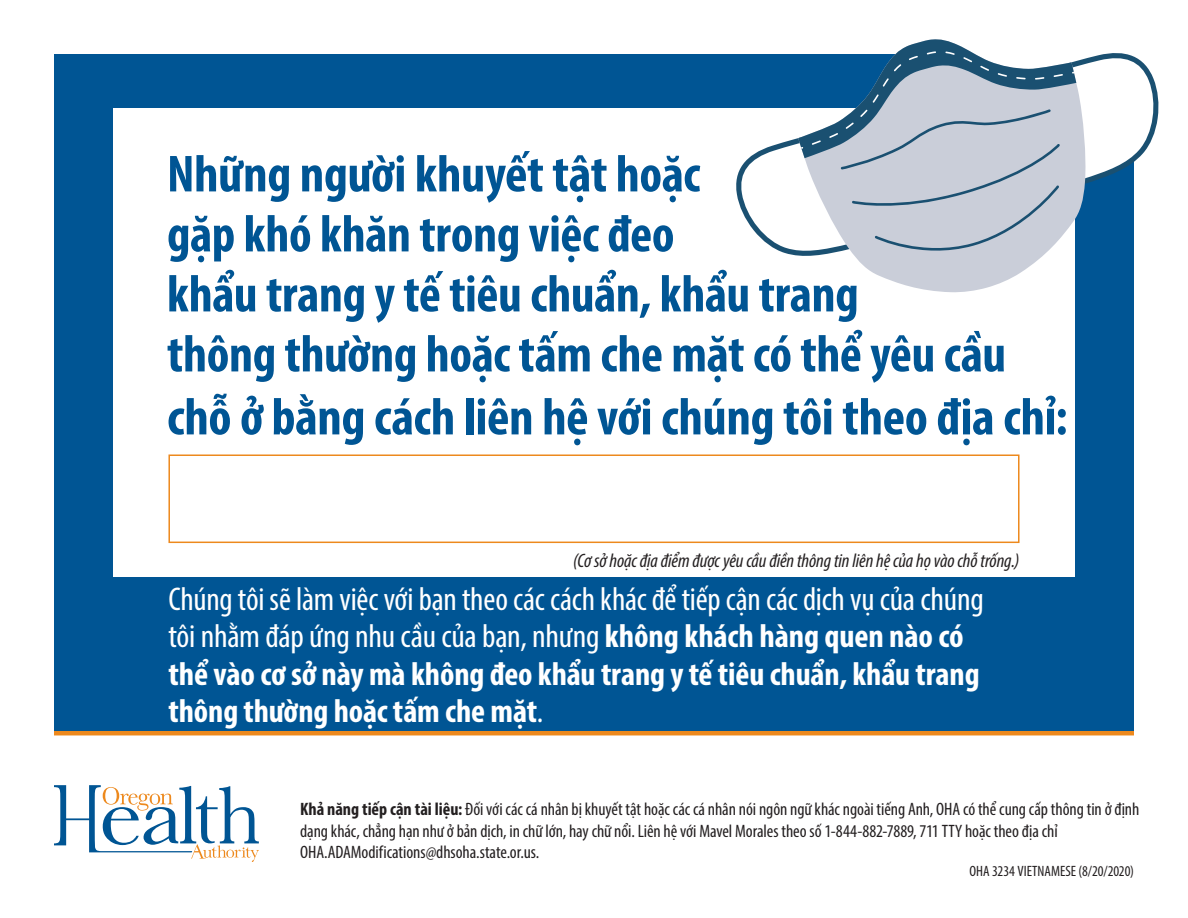
<style>
.page{position:relative;width:1188px;height:918px;background:#fff}
.page>*{position:absolute;margin:0;border:0;box-sizing:border-box;transform-origin:0 0}
.t1{font:700 condensed 52.5px/60.8px "Myriad Pro";letter-spacing:-.005em;color:#005594}
.t2{font:700 condensed 33px/37.5px "Myriad Pro";letter-spacing:-.005em;color:#fff}
.t3{font:italic condensed 19.5px "Myriad Pro";letter-spacing:-.005em;color:#231f20}
.t4{font:condensed 18px/21.6px "Myriad Pro";letter-spacing:-.005em;color:#231f20}
.t5{font:condensed 15px "Myriad Pro";color:#231f20}
.s1{font-weight:400}
.s2{font-weight:700}
</style>
<div class="page">
<div style="left:54px;top:54px;width:1080px;height:681px;background:#005594"></div>
<div style="left:113px;top:108px;width:962px;height:469px;background:#fff"></div>
<svg style="left:54px;top:785px;width:205px;height:77px"></svg>
<hr style="left:54px;top:731px;width:1080px;height:4px;background:#ed891d">
<div style="left:168px;top:454px;width:852px;height:89px;border:2px solid #ed891d"></div>
<svg style="left:857px;top:259px;width:182px;height:34px;fill:#caced9"></svg>
<svg style="left:736px;top:39px;width:423px;height:220px"></svg>
<h1 class="t1" style="left:167px;top:142px;width:902px">Những người khuyết tật hoặc<br>gặp khó khăn trong việc đeo<br>khẩu trang y tế tiêu chuẩn, khẩu trang<br>thông thường hoặc tấm che mặt có thể yêu cầu chỗ ở bằng cách liên hệ với chúng tôi theo địa chỉ:</h1>
<p class="t3" style="left:573px;top:549px;width:448px">(Cơ sở hoặc địa điểm được yêu cầu điền thông tin liên hệ của họ vào chỗ trống.)</p>
<h2 class="t2" style="left:168px;top:580px;width:817px"><span class="s1">Chúng tôi sẽ làm việc với bạn theo các cách khác để tiếp cận các dịch vụ của chúng tôi nhằm đáp ứng nhu cầu của bạn, nhưng</span> không khách hàng quen nào có thể vào cơ sở này mà không đeo khẩu trang y tế tiêu chuẩn, khẩu trang thông thường hoặc tấm che mặt<span class="s1">.</span></h2>
<p class="t4" style="left:300px;top:798px;width:841px"><span class="s2">Khả năng tiếp cận tài liệu:</span> Đối với các cá nhân bị khuyết tật hoặc các cá nhân nói ngôn ngữ khác ngoài tiếng Anh, OHA có thể cung cấp thông tin ở định dạng khác, chẳng hạn như ở bản dịch, in chữ lớn, hay chữ nổi. Liên hệ với Mavel Morales theo số 1-844-882-7889, 711 TTY hoặc theo địa chỉ<br>OHA.ADAModifications@dhsoha.state.or.us.</p>
<p class="t5" style="left:970px;top:862px;width:166px">OHA 3234 VIETNAMESE (8/20/2020)</p>
</div>
